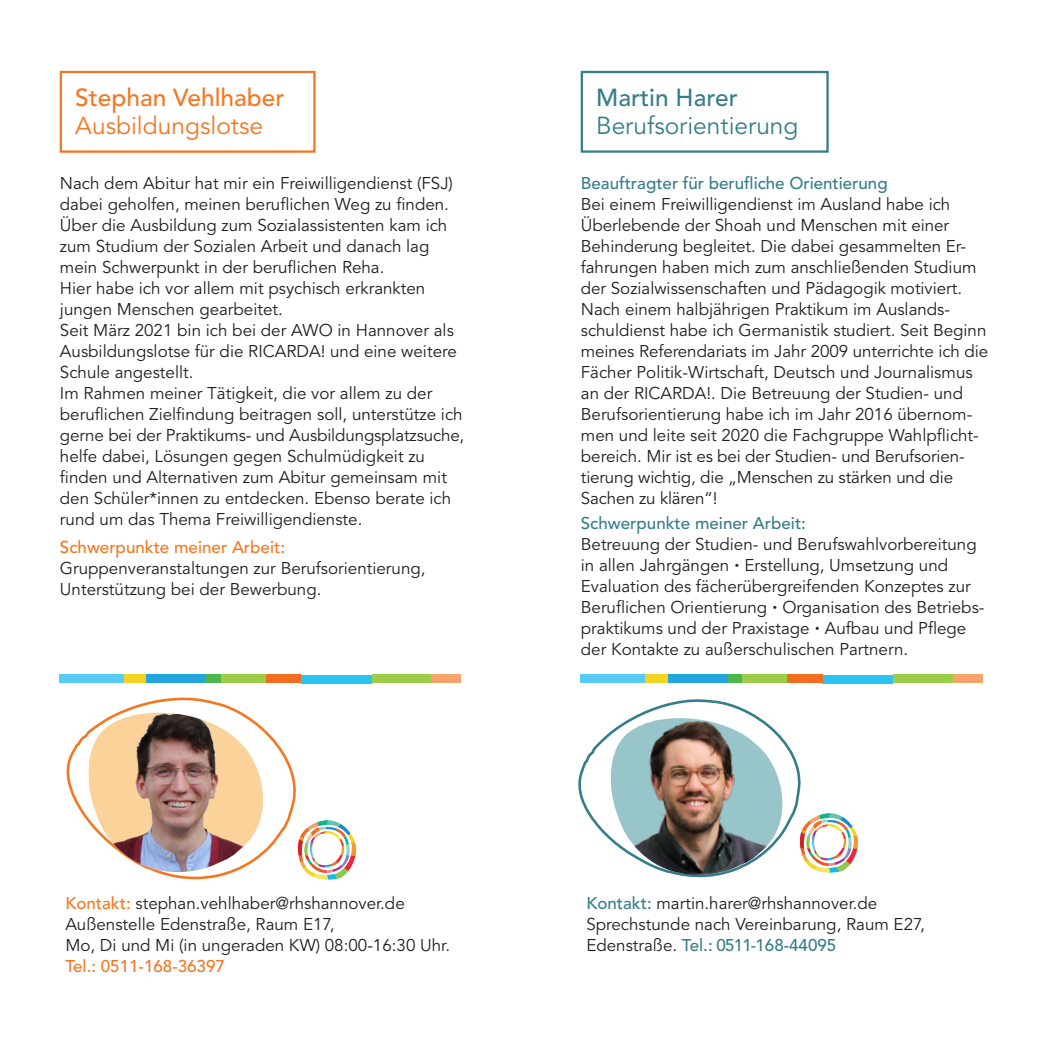
<style>
.page{position:relative;width:1042px;height:1042px;background:#fff}
.page>*{position:absolute;margin:0;border:0;box-sizing:border-box;transform-origin:0 0}
.t1{font:24.5px "Avenir";color:#367d8c}
.t2{font:500 24.5px "Avenir";color:#f47721}
.t3{font:24.5px "Avenir";color:#f47721}
.t4{font:500 24.5px "Avenir";color:#367d8c}
.t5{font:16.97px/21px "Avenir";color:#231f20}
.t6{font:500 16.97px "Avenir";color:#367d8c}
.t7{font:500 16.97px "Avenir";color:#f47721}
.s1{font-weight:500;color:#f47721}
.s2{font-weight:800;font-size:19.25px}
.s3{font-weight:500;color:#367d8c}
.s4{font-weight:400;color:#231f20}
</style>
<div class="page">
<div style="left:60px;top:71px;width:255px;height:82px;border:2px solid #f47721"></div>
<div style="left:581px;top:71px;width:247px;height:82px;border:2px solid #367d8c"></div>
<svg style="left:578px;top:699px;width:223px;height:179px"></svg>
<img style="left:611px;top:718px;width:172px;height:157px">
<svg style="left:66px;top:697px;width:230px;height:183px"></svg>
<img style="left:89px;top:712px;width:175px;height:161px">
<div style="left:59px;top:675px;width:65px;height:8px;background:#56cbf5"></div>
<div style="left:124px;top:675px;width:23px;height:8px;background:#f4d323"></div>
<div style="left:206px;top:675px;width:15px;height:8px;background:#4bb849"></div>
<div style="left:372px;top:675px;width:59px;height:8px;background:#9dcc46"></div>
<div style="left:301px;top:675px;width:71px;height:8px;background:#29c4f3"></div>
<div style="left:266px;top:675px;width:35px;height:8px;background:#f36d21"></div>
<div style="left:147px;top:675px;width:59px;height:8px;background:#25a5de"></div>
<div style="left:221px;top:675px;width:45px;height:8px;background:#9dcc46"></div>
<div style="left:431px;top:675px;width:30px;height:8px;background:#f9a36c"></div>
<div style="left:581px;top:675px;width:65px;height:8px;background:#56cbf5"></div>
<div style="left:646px;top:675px;width:22px;height:8px;background:#f4d323"></div>
<div style="left:728px;top:675px;width:14px;height:8px;background:#4bb849"></div>
<div style="left:893px;top:675px;width:60px;height:8px;background:#9dcc46"></div>
<div style="left:822px;top:675px;width:71px;height:8px;background:#29c4f3"></div>
<div style="left:787px;top:675px;width:35px;height:8px;background:#f36d21"></div>
<div style="left:668px;top:675px;width:60px;height:8px;background:#25a5de"></div>
<div style="left:742px;top:675px;width:45px;height:8px;background:#9dcc46"></div>
<div style="left:953px;top:675px;width:29px;height:8px;background:#f9a36c"></div>
<img style="left:297px;top:820px;width:60px;height:60px">
<img style="left:797px;top:810px;width:62px;height:67px">
<p class="t2" style="left:75px;top:83px;width:211px">Stephan Vehlhaber</p>
<p class="t3" style="left:75px;top:111px;width:189px">Ausbildungslotse</p>
<p class="t5" style="left:60px;top:173px;width:394px">Nach dem Abitur hat mir ein Freiwilligendienst (FSJ) dabei geholfen, meinen beruflichen Weg zu finden.<br>Über die Ausbildung zum Sozialassistenten kam ich zum Studium der Sozialen Arbeit und danach lag mein Schwerpunkt in der beruflichen Reha.</p>
<p class="t5" style="left:60px;top:278px;width:367px">Hier habe ich vor allem mit psychisch erkrankten jungen Menschen gearbeitet.</p>
<p class="t5" style="left:60px;top:320px;width:398px">Seit März 2021 bin ich bei der AWO in Hannover als<br>Ausbildungslotse für die RICARDA! und eine weitere<br>Schule angestellt.</p>
<p class="t5" style="left:60px;top:383px;width:406px">Im Rahmen meiner Tätigkeit, die vor allem zu der beruflichen Zielfindung beitragen soll, unterstütze ich gerne bei der Praktikums- und Ausbildungsplatzsuche, helfe dabei, Lösungen gegen Schulmüdigkeit zu</p>
<p class="t5" style="left:60px;top:467px;width:393px">finden und Alternativen zum Abitur gemeinsam mit den Schüler*innen zu entdecken. Ebenso berate ich rund um das Thema Freiwilligendienste.</p>
<p class="t7" style="left:60px;top:537px;width:227px">Schwerpunkte meiner Arbeit:</p>
<p class="t5" style="left:60px;top:558px;width:367px">Gruppenveranstaltungen zur Berufsorientierung,<br>Unterstützung bei der Bewerbung.</p>
<p class="t5" style="left:65px;top:893px;width:341px"><span class="s1">Kontakt:</span> stephan.vehlhaber@rhshannover.de</p>
<p class="t5" style="left:65px;top:914px;width:271px">Außenstelle Edenstraße, Raum E17,</p>
<p class="t5" style="left:65px;top:935px;width:386px">Mo, Di und Mi (in ungeraden KW) 08:00-16:30 Uhr.</p>
<p class="t7" style="left:65px;top:956px;width:161px">Tel.: 0511-168-36397</p>
<p class="t4" style="left:596px;top:83px;width:143px">Martin Harer</p>
<p class="t1" style="left:596px;top:111px;width:204px">Berufsorientierung</p>
<p class="t6" style="left:581px;top:173px;width:308px">Beauftragter für berufliche Orientierung</p>
<p class="t5" style="left:581px;top:194px;width:371px">Bei einem Freiwilligendienst im Ausland habe ich</p>
<p class="t5" style="left:581px;top:215px;width:370px">Überlebende der Shoah und Menschen mit einer</p>
<p class="t5" style="left:581px;top:236px;width:387px">Behinderung begleitet. Die dabei gesammelten Er-</p>
<p class="t5" style="left:581px;top:257px;width:397px">fahrungen haben mich zum anschließenden Studium</p>
<p class="t5" style="left:581px;top:278px;width:383px">der Sozialwissenschaften und Pädagogik motiviert.</p>
<p class="t5" style="left:581px;top:299px;width:371px">Nach einem halbjährigen Praktikum im Auslands-</p>
<p class="t5" style="left:581px;top:320px;width:407px">schuldienst habe ich Germanistik studiert. Seit Beginn</p>
<p class="t5" style="left:581px;top:341px;width:409px">meines Referendariats im Jahr 2009 unterrichte ich die Fächer Politik-Wirtschaft, Deutsch und Journalismus an der RICARDA!. Die Betreuung der Studien- und Berufsorientierung habe ich im Jahr 2016 übernom&shy;men und leite seit 2020 die Fachgruppe Wahlpflicht&shy;bereich. Mir ist es bei der Studien- und Berufsorien&shy;tierung wichtig, die „Menschen zu stärken und die Sachen zu klären“!</p>
<p class="t6" style="left:581px;top:513px;width:227px">Schwerpunkte meiner Arbeit:</p>
<p class="t5" style="left:581px;top:534px;width:397px">Betreuung der Studien- und Berufswahlvorbereitung</p>
<p class="t5" style="left:581px;top:555px;width:369px">in allen Jahrgängen <span class="s2">·</span> Erstellung, Umsetzung und</p>
<p class="t5" style="left:581px;top:576px;width:405px">Evaluation des fächerübergreifenden Konzeptes zur<br>Beruflichen Orientierung <span class="s2">·</span> Organisation des Betriebs&shy;praktikums und der Praxistage <span class="s2">·</span> Aufbau und Pflege</p>
<p class="t5" style="left:581px;top:639px;width:329px">der Kontakte zu außerschulischen Partnern.</p>
<p class="t5" style="left:586px;top:893px;width:292px"><span class="s3">Kontakt:</span> martin.harer@rhshannover.de</p>
<p class="t5" style="left:586px;top:914px;width:340px">Sprechstunde nach Vereinbarung, Raum E27,</p>
<p class="t6" style="left:586px;top:935px;width:251px"><span class="s4">Edenstraße.</span> Tel.: 0511-168-44095</p>
</div>
